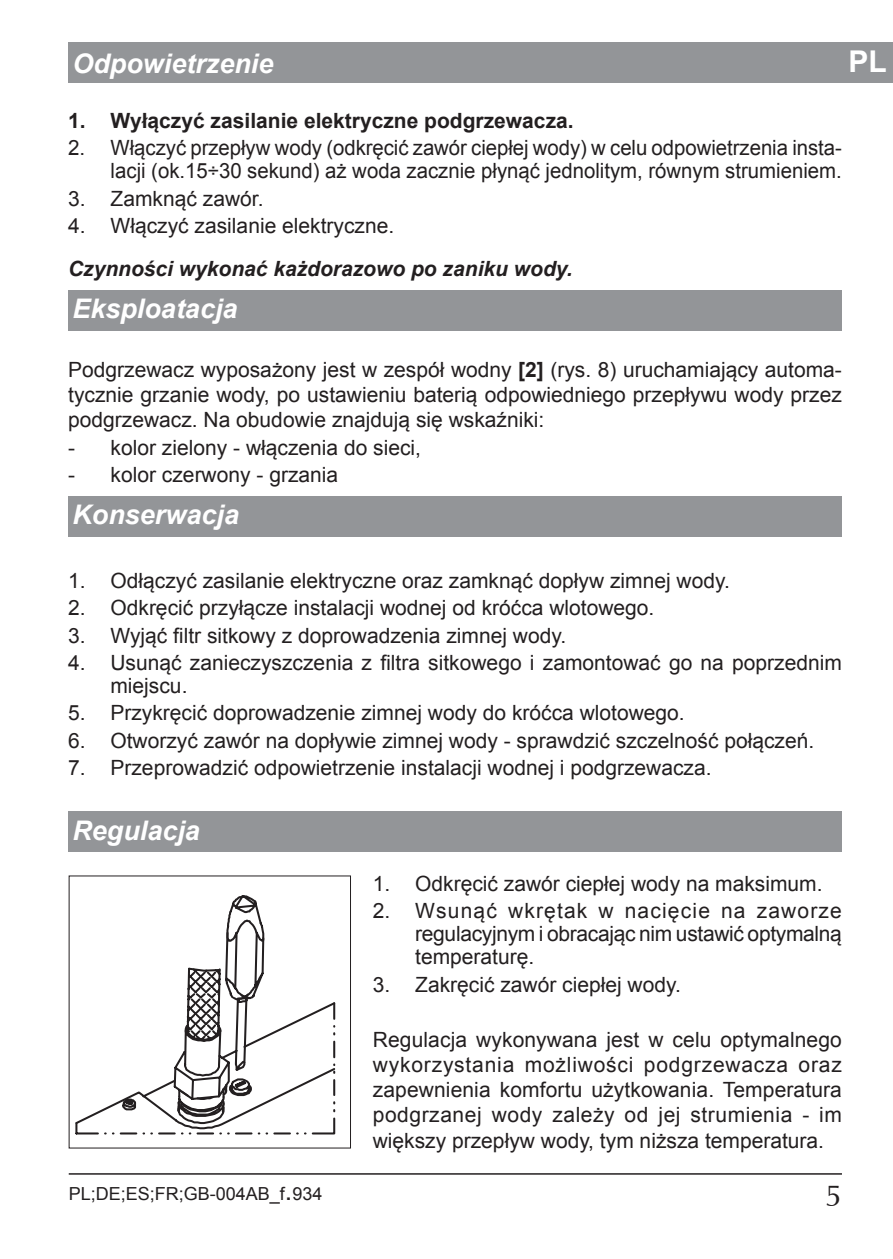
<style>
.page{position:relative;width:893px;height:1259px;background:#fff}
.page>*{position:absolute;margin:0;border:0;box-sizing:border-box;transform-origin:0 0}
.t1{font:700 30px "Arial";color:#fff}
.t2{font:30px "Ottawa";color:#231f20}
.t3{font:italic 700 27px "Arial";color:#fff}
.t4{font:21px/25.2px "Arial";color:#231f20;text-align:justify}
.t5{font:700 21px "Arial";color:#231f20}
.t6{font:italic 700 21px "Arial";color:#231f20}
.t7{font:18px "Arial";color:#231f20}
.s1{font-weight:700}
.s2{font-size:27px}
</style>
<div class="page">
<hr style="left:69px;top:1173px;width:773px;height:1px;background:#231f20">
<div style="left:68px;top:811px;width:774px;height:40px;background:#939598"></div>
<div style="left:68px;top:496px;width:774px;height:40px;background:#939598"></div>
<div style="left:68px;top:290px;width:774px;height:40px;background:#939598"></div>
<div style="left:68px;top:42px;width:825px;height:41px;background:#939598"></div>
<svg style="left:75px;top:895px;width:260px;height:239px"></svg>
<p class="t3" style="left:72px;top:45px;width:203px">Odpowietrzenie</p>
<p class="t5" style="left:68px;top:106px;width:507px">1. Wyłączyć zasilanie elektryczne podgrzewacza.</p>
<p class="t4" style="left:68px;top:136px;width:775px;line-height:23.1px;text-align:right">2. Włączyć przepływ wody (odkręcić zawór ciepłej wody) w celu odpowietrzenia insta&shy;lacji (ok.15÷30 sekund) aż woda zacznie płynąć jednolitym, równym strumieniem.</p>
<p class="t4" style="left:68px;top:186px;width:197px">3. Zamknąć zawór.</p>
<p class="t4" style="left:68px;top:213px;width:328px">4. Włączyć zasilanie elektryczne.</p>
<p class="t6" style="left:68px;top:255px;width:506px">Czynności wykonać każ do ra zo wo po zaniku wody.</p>
<p class="t3" style="left:72px;top:291px;width:167px">Eksploatacja</p>
<p class="t4" style="left:68px;top:357px;width:775px">Podgrzewacz wyposażony jest w zespół wodny <span class="s1">[2]</span> (rys. 8) uru cha mia jący au to ma&shy;tycz nie grzanie wody, po ustawieniu baterią od po wied nie go prze pły wu wody przez podgrzewacz. Na obu do wie znajdują się wskaźniki:</p>
<p class="t4" style="left:68px;top:435px;width:354px">- kolor zielony - włączenia do sieci,</p>
<p class="t4" style="left:68px;top:462px;width:271px">- kolor czerwony - grzania</p>
<p class="t3" style="left:72px;top:497px;width:168px">Konserwacja</p>
<h1 class="t1" style="left:849px;top:41px;width:40px">PL</h1>
<p class="t4" style="left:68px;top:568px;width:663px">1. Odłączyć zasilanie elektryczne oraz zamknąć do pływ zim nej wody.</p>
<p class="t4" style="left:68px;top:595px;width:588px">2. Odkręcić przyłącze instalacji wodnej od króćca wlo to wego.</p>
<p class="t4" style="left:68px;top:623px;width:500px">3. Wyjąć filtr sitkowy z doprowadzenia zimnej wody.</p>
<p class="t4" style="left:110px;top:651px;width:733px;line-height:23.1px;text-indent:-42px">4. Usunąć zanieczyszczenia z filtra sitkowego i zamontować go na poprzednim miejscu.</p>
<p class="t4" style="left:68px;top:700px;width:618px">5. Przykręcić doprowadzenie zimnej wody do króć ca wlotowego.</p>
<p class="t4" style="left:68px;top:728px;width:748px">6. Otworzyć zawór na do pły wie zim nej wody - spraw dzić szczelność połączeń.</p>
<p class="t4" style="left:68px;top:755px;width:645px">7. Przeprowadzić od po wie trze nie in sta la cji wodnej i podgrzewacza.</p>
<p class="t3" style="left:72px;top:812px;width:129px">Regulacja</p>
<p class="t4" style="left:373px;top:871px;width:451px">1. Odkręcić zawór ciepłej wody na maksimum.</p>
<p class="t4" style="left:415px;top:899px;width:428px;line-height:23.1px;text-indent:-42px">2. Wsunąć wkrętak w nacięcie na zaworze regulacyjnym i obracając nim ustawić optymalną temperaturę.</p>
<p class="t4" style="left:373px;top:972px;width:310px">3. Zakręcić zawór ciepłej wody.</p>
<p class="t4" style="left:373px;top:1027px;width:471px">Regulacja wykonywana jest w celu optymalnego wykorzystania możliwości podgrzewacza oraz zapewnienia komfortu użytkowania. Temperatura podgrzanej wody zależy od jej strumienia - im większy przepływ wody, tym niższa temperatura.</p>
<p class="t7" style="left:69px;top:1181px;width:255px">PL;DE;ES;FR;GB-004AB_f<span class="s2">.</span>934</p>
<h1 class="t2" style="left:825px;top:1177px;width:18px">5</h1>
</div>
